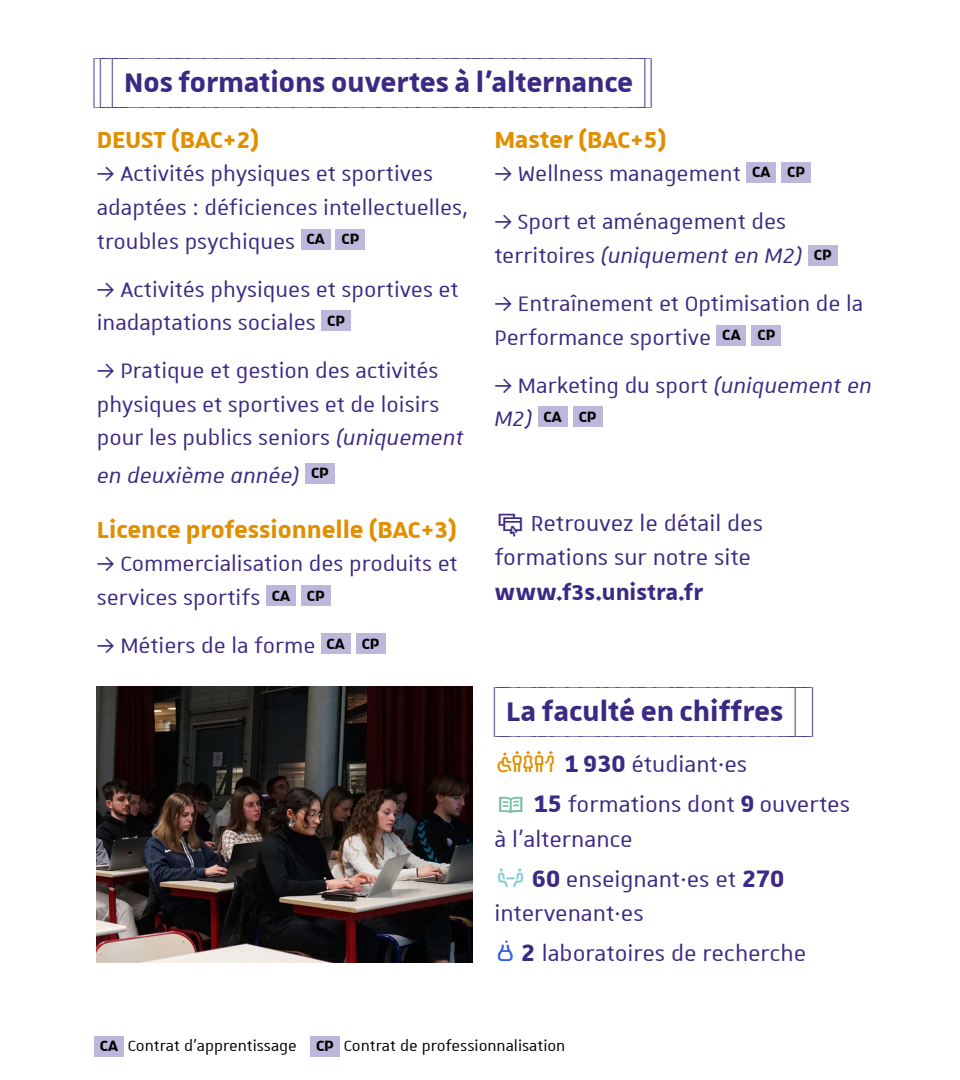
<style>
.page{position:relative;width:960px;height:1080px;background:#fff}
.page>*{position:absolute;margin:0;border:0;box-sizing:border-box;transform-origin:0 0}
.t1{font:700 36px "Unistra Encadre";color:#3b2983}
.t2{font:700 31px "Unistra A";color:#e08f00}
.t3{font:29px/40px "Unistra A";color:#3b2983}
.t4{font:700 29px "Unistra A";color:#3b2983}
.t5{font:28px/33.6px "Unistra A";color:#3b2983}
.t6{font:italic 28px "Unistra A";color:#3b2983}
.t7{font:20px "Unistra A";color:#000}
.t8{font:700 20px "Unistra A";color:#000}
.s1{font-style:italic}
.s2{font-weight:700;font-size:20px;color:#000}
.s3{font-weight:400;font-style:italic;font-size:28px;color:#3b2983}
.s4{font-weight:700;font-size:32px}
.s5{font-weight:700}
</style>
<div class="page">
<div style="left:301px;top:229px;width:29px;height:21px;background:#bfb6db"></div>
<div style="left:336px;top:229px;width:29px;height:21px;background:#bfb6db"></div>
<div style="left:321px;top:310px;width:30px;height:21px;background:#bfb6db"></div>
<div style="left:305px;top:463px;width:30px;height:21px;background:#bfb6db"></div>
<div style="left:266px;top:585px;width:30px;height:21px;background:#bfb6db"></div>
<div style="left:301px;top:585px;width:30px;height:21px;background:#bfb6db"></div>
<div style="left:321px;top:633px;width:29px;height:21px;background:#bfb6db"></div>
<div style="left:356px;top:633px;width:29px;height:21px;background:#bfb6db"></div>
<div style="left:747px;top:162px;width:29px;height:21px;background:#bfb6db"></div>
<div style="left:781px;top:162px;width:30px;height:21px;background:#bfb6db"></div>
<div style="left:808px;top:245px;width:30px;height:21px;background:#bfb6db"></div>
<div style="left:717px;top:325px;width:29px;height:21px;background:#bfb6db"></div>
<div style="left:752px;top:325px;width:29px;height:21px;background:#bfb6db"></div>
<div style="left:538px;top:406px;width:29px;height:21px;background:#bfb6db"></div>
<div style="left:573px;top:406px;width:29px;height:21px;background:#bfb6db"></div>
<div style="left:94px;top:1036px;width:30px;height:21px;background:#bfb6db"></div>
<div style="left:310px;top:1036px;width:30px;height:21px;background:#bfb6db"></div>
<img style="left:97px;top:687px;width:376px;height:276px">
<p class="t1" style="left:94px;top:58px;width:558px">((_(_NOS_FORMATIONS_OUVERTES_À_L’ALTERNANCE_))</p>
<p class="t2" style="left:97px;top:122px;width:164px">DEUST (BAC+2)</p>
<p class="t5" style="left:97px;top:156px;width:373px">✓ Activités physiques et sportives adaptées : déficiences intellectuelles, troubles psychiques <sup>CA</sup> <sup>CP</sup></p>
<p class="t5" style="left:97px;top:272px;width:363px">✓ Activités physiques et sportives et inadaptations sociales <sup>CP</sup></p>
<p class="t5" style="left:97px;top:353px;width:368px">✓ Pratique et gestion des activités physiques et sportives et de loisirs pour les publics seniors <span class="s1">(uniquement</span></p>
<p class="t6" style="left:97px;top:461px;width:234px">en deuxième année) <sup>CP</sup></p>
<p class="t2" style="left:97px;top:512px;width:362px">Licence professionnelle (BAC+3)</p>
<p class="t5" style="left:97px;top:546px;width:362px">✓ Commercialisation des produits et services sportifs <sup>CA</sup> <sup>CP</sup></p>
<p class="t5" style="left:97px;top:628px;width:284px">✓ Métiers de la forme <sup>CA</sup> <sup>CP</sup></p>
<p class="t2" style="left:494px;top:122px;width:174px">Master (BAC+5)</p>
<p class="t5" style="left:494px;top:156px;width:312px">✓ Wellness management <sup>CA</sup> <sup>CP</sup></p>
<p class="t5" style="left:494px;top:204px;width:339px">✓ Sport et aménagement des territoires <span class="s1">(uniquement en M2)</span> <span class="s2">CP</span></p>
<p class="t5" style="left:494px;top:286px;width:371px">✓ Entraînement et Optimisation de la<br>Performance sportive <sup>CA</sup> <sup>CP</sup></p>
<p class="t5" style="left:494px;top:368px;width:379px">✓ Marketing du sport <span class="s1">(uniquement en</span></p>
<p class="t8" style="left:494px;top:405px;width:104px"><span class="s3">M2)</span> CA CP</p>
<p class="t3" style="left:494px;top:505px;width:270px;line-height:34.8px;text-indent:36px">Retrouvez le détail des formations sur notre site</p>
<p class="t4" style="left:494px;top:576px;width:210px">www.f3s.unistra.fr</p>
<p class="t1" style="left:494px;top:686px;width:320px">(_LA_FACULTÉ_EN_CHIFFRES_)__)</p>
<p class="t3" style="left:534px;top:743px;width:318px;text-indent:30px"><span class="s4">1 930</span> étudiant·es<br><span class="s4">15</span> formations dont <span class="s4">9</span> ouvertes</p>
<p class="t3" style="left:532px;top:818px;width:254px;text-indent:-37px">à l’alternance<br><span class="s4">60</span> enseignant·es et <span class="s4">270</span></p>
<p class="t3" style="left:521px;top:893px;width:286px;text-indent:-27px">intervenant·es<br><span class="s4">2</span> laboratoires de recherche</p>
<p class="t7" style="left:100px;top:1035px;width:467px"><span class="s5">CA</span> Contrat d’apprentissage <span class="s5">CP</span> Contrat de professionnalisation</p>
</div>
